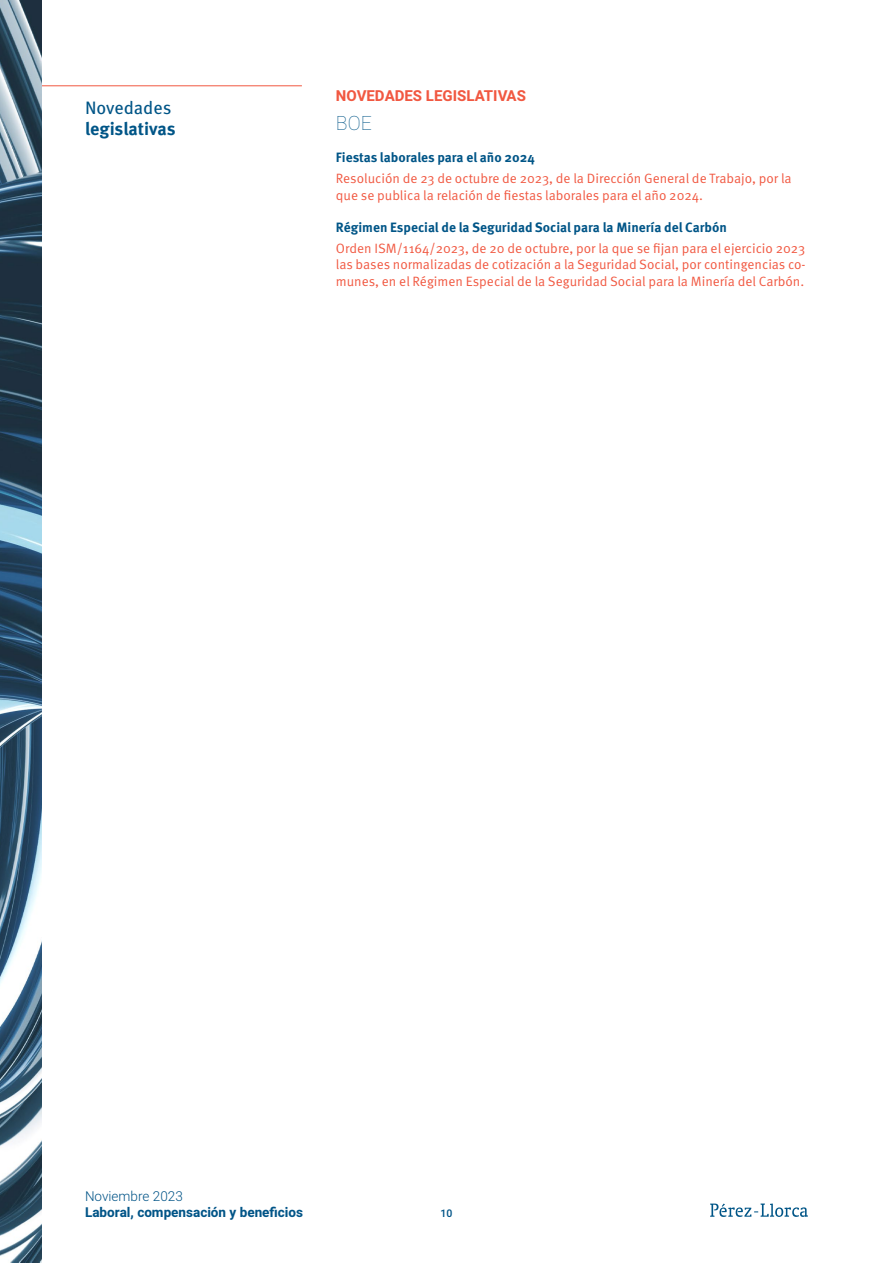
<style>
.page{position:relative;width:893px;height:1263px;background:#fff}
.page>*{position:absolute;margin:0;border:0;box-sizing:border-box;transform-origin:0 0}
.t1{font:100 19.5px "Heebo";color:#005587}
.t2{font:700 18px "Meta Pro";color:#005587}
.t3{font:18px "Meta Pro";letter-spacing:-.005em;color:#005587}
.t4{font:700 15px "Heebo";color:#f15841}
.t5{font:13.5px/16.5px "Meta Pro Norm";color:#f15841}
.t6{font:700 13.5px "Meta Pro";color:#005587}
.t7{font:700 13.5px "Heebo";color:#005487}
.t8{font:300 13.5px "Heebo";color:#005487}
.t9{font:500 10.5px "Heebo";color:#005487}
</style>
<div class="page">
<svg style="left:710px;top:1203px;width:98px;height:14px"></svg>
<hr style="left:41px;top:85px;width:261px;height:1px;background:#f15841">
<img style="left:0;top:0;width:41px;height:1263px">
<h2 class="t3" style="left:85px;top:94px;width:88px">Novedades</h2>
<h2 class="t2" style="left:85px;top:115px;width:92px">legislativas</h2>
<p class="t4" style="left:336px;top:85px;width:191px">NOVEDADES LEGISLATIVAS</p>
<h1 class="t1" style="left:336px;top:110px;width:37px">BOE</h1>
<p class="t6" style="left:336px;top:147px;width:200px">Fiestas laborales para el año 2024</p>
<p class="t5" style="left:336px;top:169px;width:457px">Resolución de 23 de octubre de 2023, de la Dirección General de Trabajo, por la que se publica la relación de fiestas laborales para el año 2024.</p>
<p class="t6" style="left:336px;top:217px;width:393px">Régimen Especial de la Seguridad Social para la Minería del Carbón</p>
<p class="t5" style="left:336px;top:239px;width:471px;text-align:justify">Orden ISM/1164/2023, de 20 de octubre, por la que se fijan para el ejercicio 2023 las bases normalizadas de cotización a la Seguridad Social, por contingencias co&shy;munes, en el Régimen Especial de la Seguridad Social para la Minería del Carbón.</p>
<p class="t8" style="left:85px;top:1186px;width:99px">Noviembre 2023</p>
<p class="t7" style="left:85px;top:1203px;width:220px">Laboral, compensación y beneficios</p>
<p class="t9" style="left:440px;top:1206px;width:13px">10</p>
</div>
